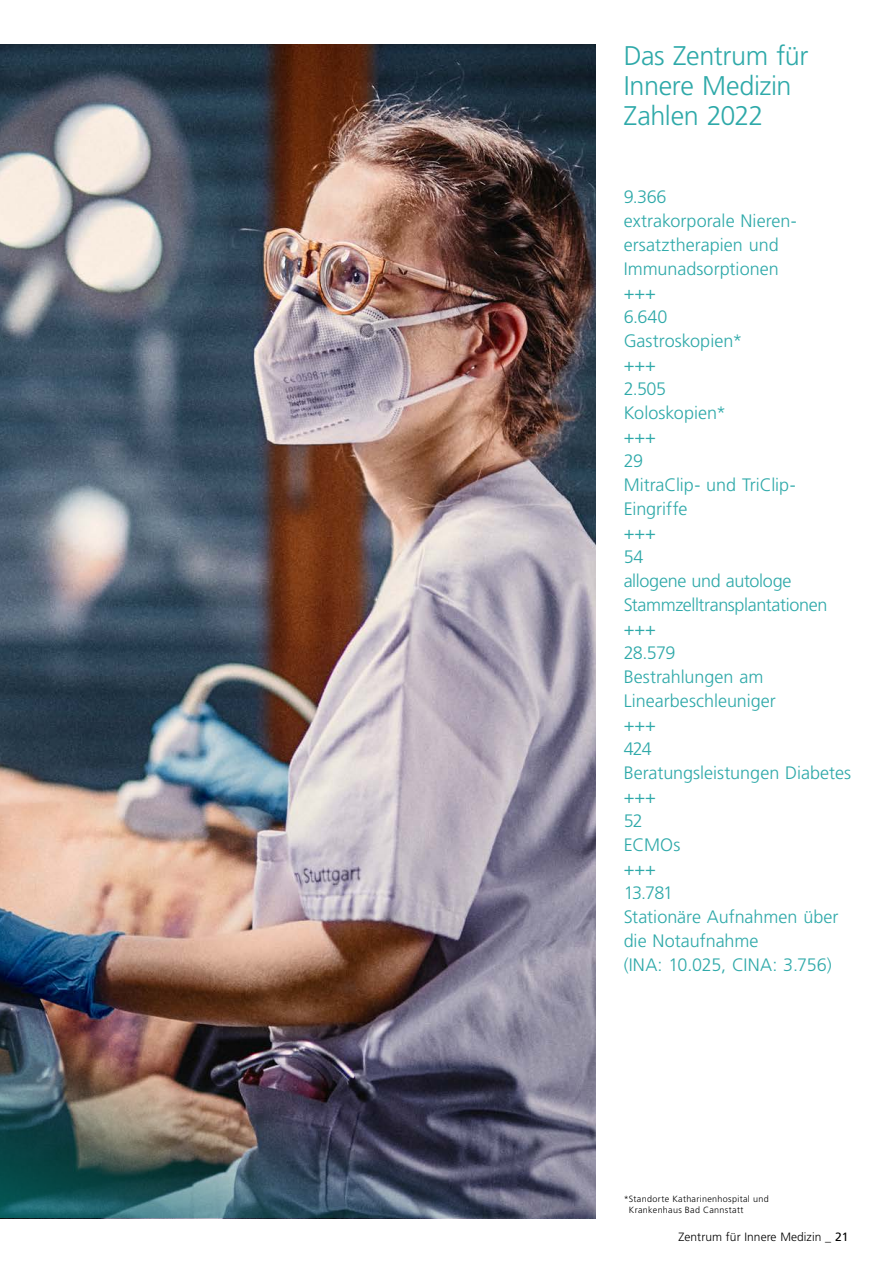
<style>
.page{position:relative;width:893px;height:1263px;background:#fff}
.page>*{position:absolute;margin:0;border:0;box-sizing:border-box;transform-origin:0 0}
.t1{font:300 27px/30px "Frutiger LT Pro";letter-spacing:-.015em;color:#2ea9a9}
.t2{font:300 18px/24px "Frutiger LT Pro";letter-spacing:-.005em;color:#2ea9a9}
.t3{font:300 12px "Frutiger LT Pro";letter-spacing:.005em;color:#000}
.t4{font:300 9px/11.2px "Frutiger LT Pro";letter-spacing:.035em;color:#000}
.s1{font-weight:400}
</style>
<div class="page">
<img style="left:0;top:45px;width:596px;height:1173px">
<h1 class="t1" style="left:624px;top:41px;width:186px">Das Zentrum für<br>Innere Medizin<br>Zahlen 2022</h1>
<p class="t2" style="left:624px;top:185px;width:229px">9.366<br>extrakorporale Nieren&shy;ersatztherapien und<br>Immunadsorptionen<br>+++<br>6.640<br>Gastroskopien*<br>+++<br>2.505<br>Koloskopien*<br>+++<br>29<br>MitraClip- und TriClip-<br>Eingriffe<br>+++<br>54<br>allogene und autologe<br>Stammzelltransplantationen +++<br>28.579<br>Bestrahlungen am<br>Linearbeschleuniger<br>+++<br>424<br>Beratungsleistungen Diabetes +++<br>52<br>ECMOs<br>+++<br>13.781<br>Stationäre Aufnahmen über die Notaufnahme<br>(INA: 10.025, CINA: 3.756)</p>
<p class="t4" style="left:629px;top:1193px;width:141px;text-indent:-5px">*Standorte Katharinenhospital und<br>Krankenhaus Bad Cannstatt</p>
<p class="t3" style="left:678px;top:1230px;width:171px">Zentrum für Innere Medizin <span class="s1">_ 21</span></p>
</div>
